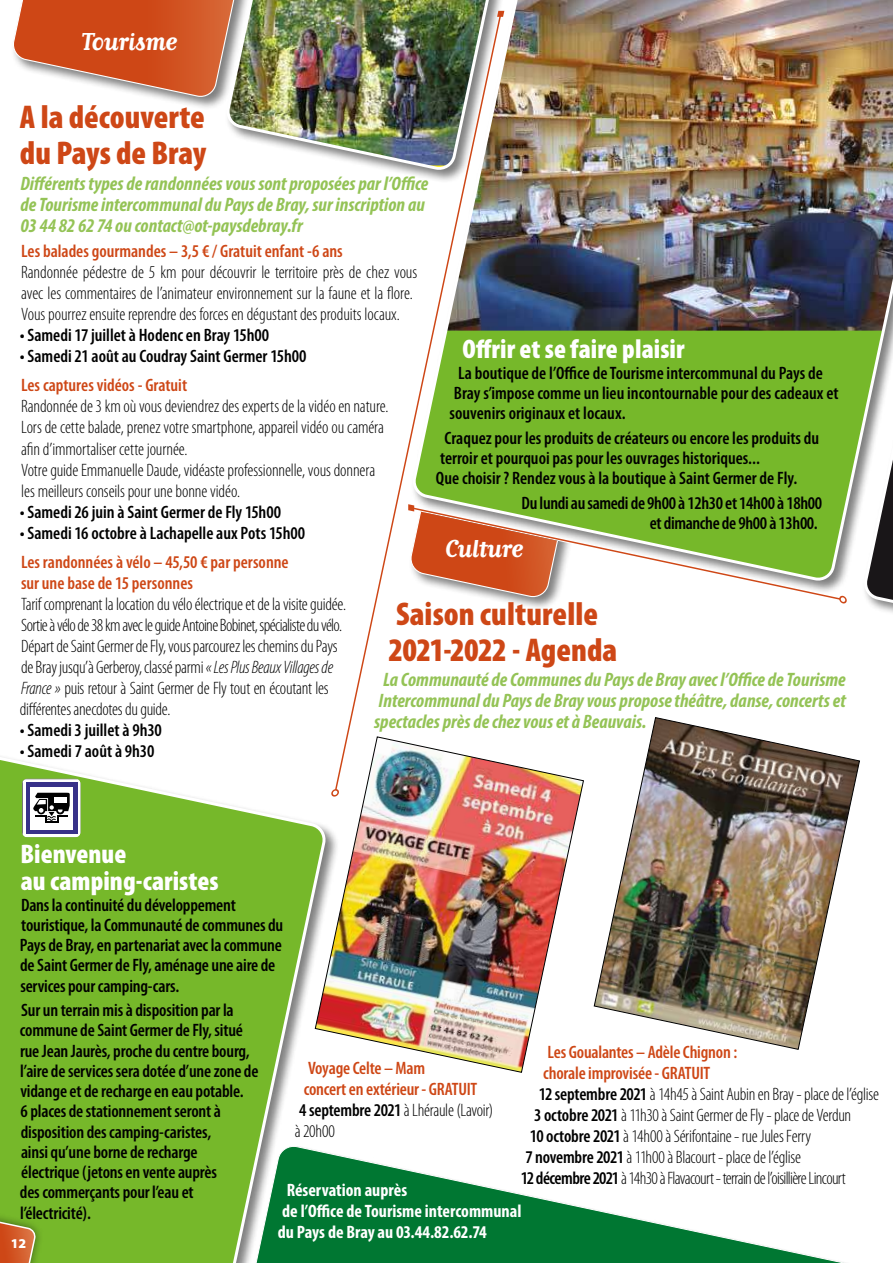
<style>
.page{position:relative;width:893px;height:1263px;background:#fff}
.page>*{position:absolute;margin:0;border:0;box-sizing:border-box;transform-origin:0 0}
.t1{font:900 condensed 33px/36px "Myriad Pro";color:#ce4716}
.t2{font:900 condensed 27px/27px "Myriad Pro";letter-spacing:.005em;color:#fff}
.t3{font:700 24px "Matrix II Script OT";letter-spacing:-.03em;color:#fff}
.t4{font:italic 700 condensed 19.5px/21px "Myriad Pro";color:#94c356}
.t5{font:600 condensed 18px/20.2px "Myriad Pro";letter-spacing:-.01em;color:#000}
.t6{font:300 condensed 18px/21px "Myriad Pro";letter-spacing:-.01em;color:#000}
.t7{font:600 condensed 18px/21px "Myriad Pro";letter-spacing:-.005em;color:#ce4716}
.t8{font:700 condensed 18px/21px "Myriad Pro";color:#fff}
.t9{font:300 condensed 18px "Myriad Pro";letter-spacing:-.04em;color:#000}
.t10{font:900 13.5px "Myriad Pro";color:#fff}
.s1{font-style:italic}
.s2{font-weight:600}
</style>
<div class="page">
<img style="left:502px;top:0;width:391px;height:583px">
<svg style="left:340px;top:1155px;width:504px;height:108px"></svg>
<div style="left:225px;top:0;width:288px;height:184px;background:#000;opacity:.5"></div>
<img style="left:225px;top:0;width:277px;height:173px">
<svg style="left:861px;top:356px;width:32px;height:257px"></svg>
<div style="left:408px;top:507px;width:176px;height:104px;background:#000;opacity:.5"></div>
<svg style="left:0;top:756px;width:329px;height:507px;background:#83bd47"></svg>
<img style="left:334px;top:12px;width:168px;height:724px">
<svg style="left:497px;top:11px;width:7px;height:6px"></svg>
<svg style="left:408px;top:504px;width:433px;height:97px"></svg>
<div style="left:839px;top:595px;width:8px;height:9px;border:2px solid #ce4716;border-radius:3px"></div>
<img style="left:594px;top:717px;width:266px;height:333px">
<img style="left:315px;top:736px;width:269px;height:337px">
<svg style="left:22px;top:779px;width:58px;height:58px"></svg>
<div style="left:0;top:1211px;width:44px;height:52px;background:#000;opacity:.5"></div>
<svg style="left:0;top:1219px;width:37px;height:44px;background:#bd7334"></svg>
<div style="left:11px;top:0;width:243px;height:111px;background:#000;opacity:.5"></div>
<svg style="left:11px;top:0;width:232px;height:99px"></svg>
<h3 class="t3" style="left:82px;top:27px;width:97px">Tourisme</h3>
<h1 class="t1" style="left:20px;top:98px;width:188px">A la découverte du Pays de Bray</h1>
<p class="t4" style="left:20px;top:172px;width:409px">Différents types de randonnées vous sont proposées par l’Office de Tourisme intercommunal du Pays de Bray, sur inscription au<br>03 44 82 62 74 ou contact@ot-paysdebray.fr</p>
<p class="t7" style="left:21px;top:240px;width:323px">Les balades gourmandes – 3,5 € / Gratuit enfant -6 ans</p>
<p class="t6" style="left:21px;top:261px;width:398px">Randonnée pédestre de 5 km pour découvrir le territoire près de chez vous avec les commentaires de l’animateur environnement sur la faune et la flore.<br>Vous pourrez ensuite reprendre des forces en dégustant des produits locaux.</p>
<p class="t5" style="left:20px;top:325px;width:251px">• Samedi 17 juillet à Hodenc en Bray 15h00</p>
<p class="t5" style="left:20px;top:346px;width:288px">• Samedi 21 août au Coudray Saint Germer 15h00</p>
<p class="t7" style="left:21px;top:375px;width:168px">Les captures vidéos - Gratuit</p>
<p class="t6" style="left:21px;top:396px;width:369px">Randonnée de 3 km où vous deviendrez des experts de la vidéo en nature.<br>Lors de cette balade, prenez votre smartphone, appareil vidéo ou caméra afin d’immortaliser cette journée.<br>Votre guide Emmanuelle Daude, vidéaste professionnelle, vous donnera les meilleurs conseils pour une bonne vidéo.</p>
<p class="t5" style="left:20px;top:501px;width:263px">• Samedi 26 juin à Saint Germer de Fly 15h00</p>
<p class="t5" style="left:20px;top:522px;width:287px">• Samedi 16 octobre à Lachapelle aux Pots 15h00</p>
<p class="t7" style="left:21px;top:551px;width:269px">Les randonnées à vélo – 45,50 € par personne sur une base de 15 personnes</p>
<p class="t6" style="left:20px;top:593px;width:328px">Tarif comprenant la location du vélo électrique et de la visite guidée.<br>Sortie à vélo de 38 km avec le guide Antoine Bobinet, spécialiste du vélo.<br>Départ de Saint Germer de Fly, vous parcourez les chemins du Pays de Bray jusqu’à Gerberoy, classé parmi <span class="s1">« Les Plus Beaux Villages de France »</span> puis retour à Saint Germer de Fly tout en écoutant les différentes anecdotes du guide.</p>
<p class="t5" style="left:20px;top:720px;width:143px">• Samedi 3 juillet à 9h30</p>
<p class="t5" style="left:20px;top:741px;width:136px">• Samedi 7 août à 9h30</p>
<h2 class="t2" style="left:463px;top:335px;width:224px">Offrir et se faire plaisir</h2>
<p class="t5" style="left:450px;top:362px;width:390px;text-indent:9px">La boutique de l’Office de Tourisme intercommunal du Pays de<br>Bray s’impose comme un lieu incontournable pour des cadeaux et souvenirs originaux et locaux.</p>
<p class="t5" style="left:436px;top:427px;width:385px;text-indent:9px">Craquez pour les produits de créateurs ou encore les produits du terroir et pourquoi pas pour les ouvrages historiques...<br>Que choisir ? Rendez vous à la boutique à Saint Germer de Fly.</p>
<p class="t5" style="left:521px;top:492px;width:302px;text-align:right">Du lundi au samedi de 9h00 à 12h30 et 14h00 à 18h00 et dimanche de 9h00 à 13h00.</p>
<h3 class="t3" style="left:445px;top:534px;width:80px">Culture</h3>
<h1 class="t1" style="left:388px;top:595px;width:230px">Saison culturelle<br>2021-2022 - Agenda</h1>
<p class="t4" style="left:374px;top:669px;width:473px;text-align:justify;text-indent:9px">La Communauté de Communes du Pays de Bray avec l’Office de Tourisme Intercommunal du Pays de Bray vous propose théâtre, danse, concerts et spectacles près de chez vous et à Beauvais.</p>
<h2 class="t2" style="left:21px;top:840px;width:199px">Bienvenue<br>au camping-caristes</h2>
<p class="t5" style="left:20px;top:894px;width:265px">Dans la continuité du développement touristique, la Communauté de communes du Pays de Bray, en partenariat avec la commune de Saint Germer de Fly, aménage une aire de services pour camping-cars.</p>
<p class="t5" style="left:20px;top:1000px;width:240px">Sur un terrain mis à disposition par la commune de Saint Germer de Fly, situé rue Jean Jaurès, proche du centre bourg, l’aire de services sera dotée d’une zone de vidange et de recharge en eau potable.<br>6 places de stationnement seront à disposition des camping-caristes,<br>ainsi qu’une borne de recharge électrique (jetons en vente auprès<br>des commerçants pour l’eau et l’électricité).</p>
<p class="t7" style="left:548px;top:1041px;width:191px">Les Goualantes – Adèle Chignon :</p>
<p class="t7" style="left:543px;top:1062px;width:168px">chorale improvisée - GRATUIT</p>
<p class="t6" style="left:539px;top:1083px;width:342px"><span class="s2">12 septembre 2021</span> à 14h45 à Saint Aubin en Bray - place de l’église</p>
<p class="t6" style="left:534px;top:1104px;width:319px"><span class="s2">3 octobre 2021</span> à 11h30 à Saint Germer de Fly - place de Verdun</p>
<p class="t6" style="left:530px;top:1125px;width:283px"><span class="s2">10 octobre 2021</span> à 14h00 à Sérifontaine - rue Jules Ferry</p>
<p class="t6" style="left:525px;top:1146px;width:277px"><span class="s2">7 novembre 2021</span> à 11h00 à Blacourt - place de l’église</p>
<p class="t9" style="left:521px;top:1167px;width:326px"><span class="s2">12 décembre 2021</span> à 14h30 à Flavacourt - terrain de l’oisillière Lincourt</p>
<p class="t7" style="left:308px;top:1057px;width:119px">Voyage Celte – Mam</p>
<p class="t7" style="left:304px;top:1078px;width:175px">concert en extérieur - GRATUIT</p>
<p class="t6" style="left:299px;top:1099px;width:196px"><span class="s2">4 septembre 2021</span> à Lhéraule (Lavoir)</p>
<p class="t6" style="left:295px;top:1120px;width:42px">à 20h00</p>
<p class="t8" style="left:278px;top:1179px;width:245px;text-indent:9px">Réservation auprès<br>de l’Office de Tourisme intercommunal du Pays de Bray au 03.44.82.62.74</p>
<p class="t10" style="left:11px;top:1235px;width:17px">12</p>
</div>
